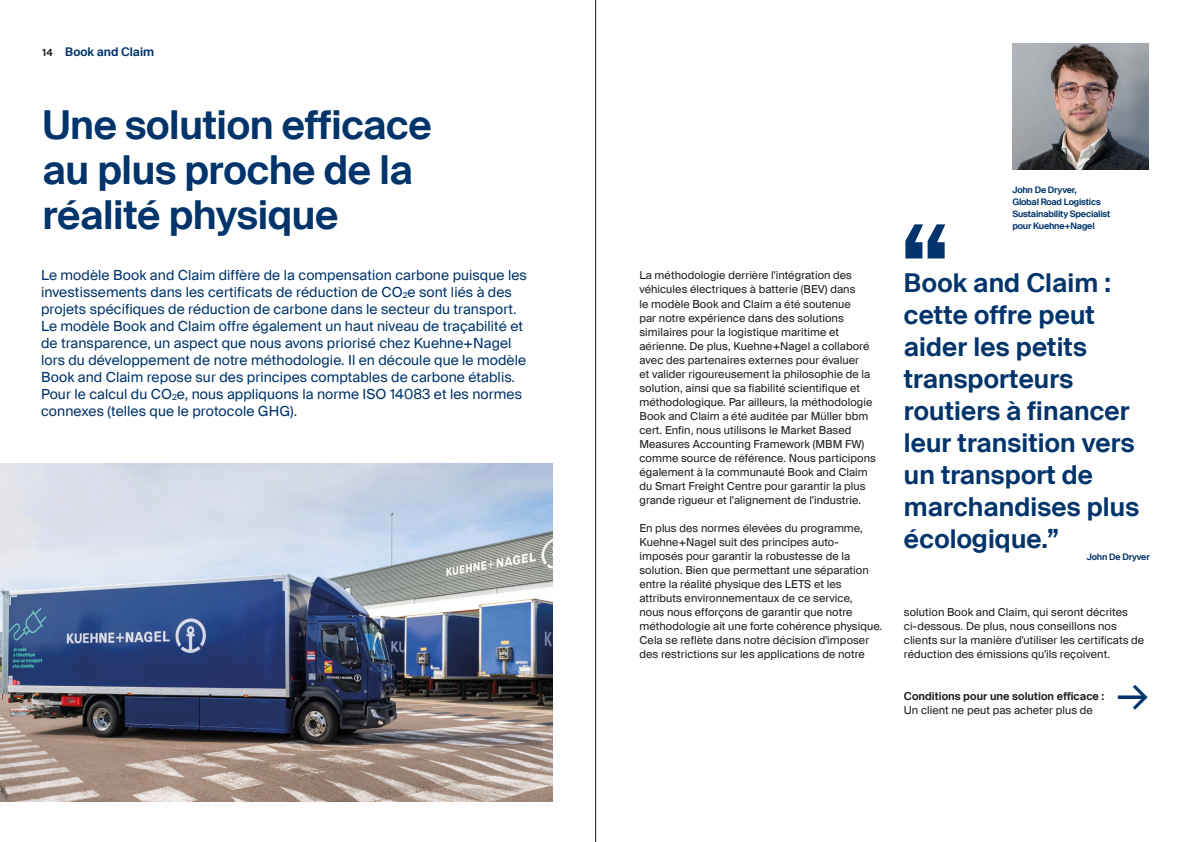
<style>
.page{position:relative;width:1191px;height:842px;background:#fff}
.page>*{position:absolute;margin:0;border:0;box-sizing:border-box;transform-origin:0 0}
.t1{font:600 110px "Suisse Intl";color:#00346a}
.t2{font:600 40px/45px "Suisse Intl";letter-spacing:-.01em;color:#00346a}
.t3{font:40px "Suisse Intl";color:#00346a}
.t4{font:600 26px/32px "Suisse Intl";letter-spacing:.005em;color:#00346a}
.t5{font:14px/17px "Suisse Intl";letter-spacing:.005em;color:#00346a}
.t6{font:600 12px "Suisse Intl";color:#00346a}
.t7{font:11px/14px "Suisse Intl";letter-spacing:.005em;color:#1d1d1b}
.t8{font:600 11px "Suisse Intl";letter-spacing:.005em;color:#1d1d1b}
.t9{font:600 9px/12px "Suisse Intl";letter-spacing:-.02em;color:#00346a}
.s1{font-size:10px;color:#1d1d1b}
.s2{font-size:8.2px}
</style>
<div class="page">
<img style="left:0;top:464px;width:553px;height:338px">
<img style="left:1012px;top:43px;width:136px;height:126px">
<hr style="left:595px;top:0;width:1px;height:842px;background:#1d1d1b">
<p class="t6" style="left:43px;top:44px;width:113px"><span class="s1">14</span> Book and Claim</p>
<h2 class="t2" style="left:43px;top:102px;width:391px">Une solution efficace au plus proche de la réalité physique</h2>
<p class="t5" style="left:41px;top:267px;width:487px">Le modèle Book and Claim diffère de la compensation carbone puisque les investissements dans les certificats de réduction de CO<span class="s2">2</span>e sont liés à des projets spécifiques de réduction de carbone dans le secteur du transport.<br>Le modèle Book and Claim offre également un haut niveau de traçabilité et de transparence, un aspect que nous avons priorisé chez Kuehne+Nagel lors du développement de notre méthodologie. Il en découle que le modèle Book and Claim repose sur des principes comptables de carbone établis.<br>Pour le calcul du CO<span class="s2">2</span>e, nous appliquons la norme ISO 14083 et les normes connexes (telles que le protocole GHG).</p>
<p class="t7" style="left:639px;top:269px;width:238px">La méthodologie derrière l'intégration des véhicules électriques à batterie (BEV) dans<br>le modèle Book and Claim a été soutenue<br>par notre expérience dans des solutions similaires pour la logistique maritime et aérienne. De plus, Kuehne+Nagel a collaboré avec des partenaires externes pour évaluer<br>et valider rigoureusement la philosophie de la solution, ainsi que sa fiabilité scientifique et méthodologique. Par ailleurs, la méthodologie Book and Claim a été auditée par Müller bbm cert. Enfin, nous utilisons le Market Based Measures Accounting Framework (MBM FW) comme source de référence. Nous participons également à la communauté Book and Claim du Smart Freight Centre pour garantir la plus grande rigueur et l'alignement de l'industrie.</p>
<p class="t7" style="left:639px;top:521px;width:244px">En plus des normes élevées du programme, Kuehne+Nagel suit des principes auto&shy;imposés pour garantir la robustesse de la solution. Bien que permettant une séparation entre la réalité physique des LETS et les attributs environnementaux de ce service,<br>nous nous efforçons de garantir que notre méthodologie ait une forte cohérence physique.<br>Cela se reflète dans notre décision d'imposer des restrictions sur les applications de notre</p>
<h1 class="t1" style="left:899px;top:202px;width:52px">“</h1>
<p class="t9" style="left:1012px;top:184px;width:100px">John De Dryver,<br>Global Road Logistics<br>Sustainability Specialist pour Kuehne+Nagel</p>
<h3 class="t4" style="left:904px;top:267px;width:237px">Book and Claim : cette offre peut aider les petits transporteurs routiers à financer leur transition vers un transport de marchandises plus écologique.”</h3>
<p class="t9" style="left:1086px;top:550px;width:64px">John De Dryver</p>
<p class="t7" style="left:904px;top:605px;width:242px">solution Book and Claim, qui seront décrites ci-dessous. De plus, nous conseillons nos clients sur la manière d'utiliser les certificats de réduction des émissions qu'ils reçoivent.</p>
<p class="t8" style="left:904px;top:690px;width:202px">Conditions pour une solution efficace :</p>
<p class="t7" style="left:904px;top:703px;width:191px">Un client ne peut pas acheter plus de</p>
<h2 class="t3" style="left:1116px;top:671px;width:33px">→</h2>
</div>
